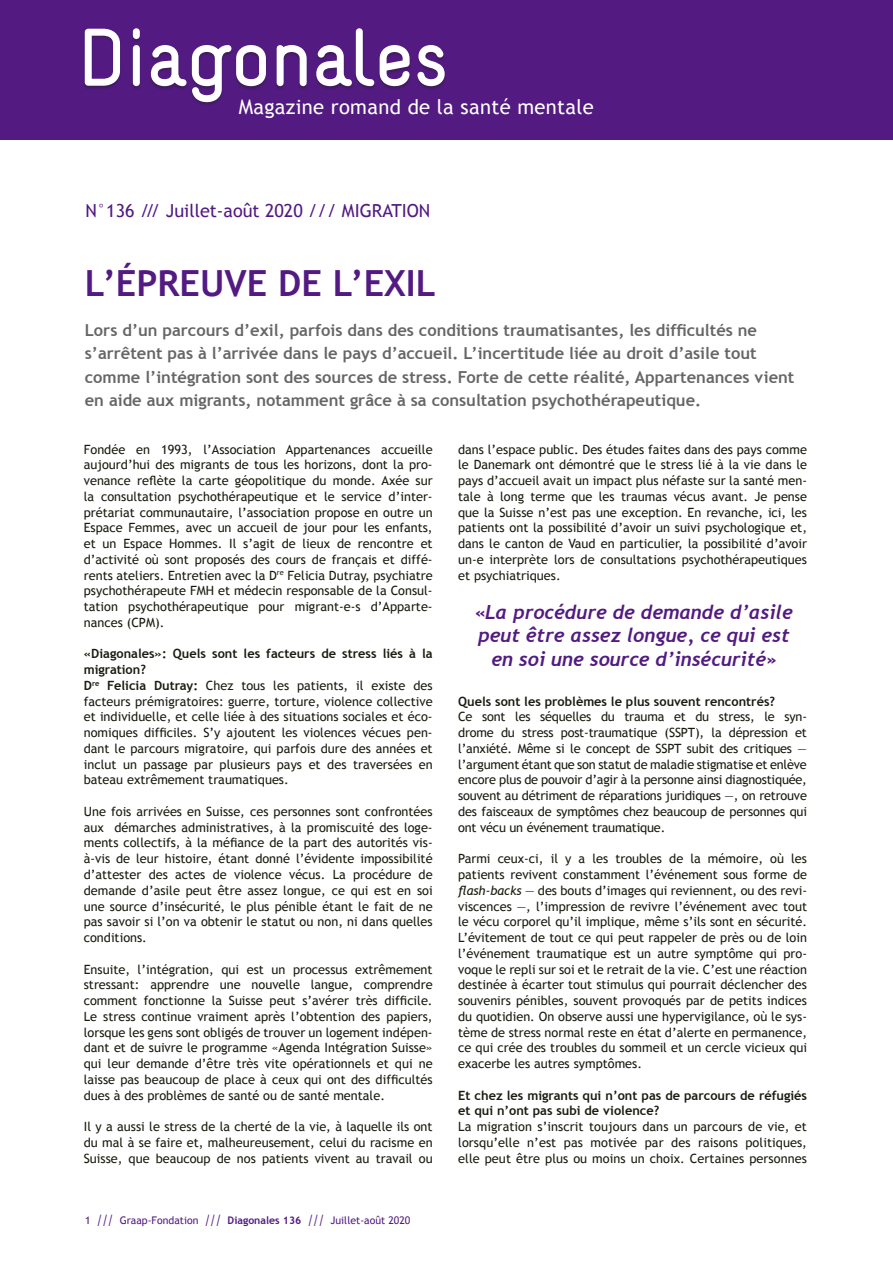
<style>
.page{position:relative;width:893px;height:1263px;background:#fff}
.page>*{position:absolute;margin:0;border:0;box-sizing:border-box;transform-origin:0 0}
.t1{font:71.25px "Naiv Bold Text";letter-spacing:-.005em;color:#fff}
.GR_-_Titre_page{font:700 36px "Trebuchet MS";color:#531a82}
.t2{font:20.25px "Trebuchet MS";letter-spacing:.015em;color:#fff}
.GR_-_Citation{font:italic 700 19.5px/23.7px "Trebuchet";color:#531a82;text-align:center}
.t3{font:18px "Trebuchet MS";color:#531a82}
.GR_-_Chapeau{font:700 16.5px/23.7px "Trebuchet MS";color:#656765}
.GR_-_Texte_courant{font:12.75px/15.8px "Trebuchet MS";color:#1b1a0f;text-align:justify}
.GR_-_Texte_courant-2{font:700 12.75px/15.8px "Trebuchet MS";color:#1b1a0f}
.t4{font:10.5px "Trebuchet MS";color:#531a82}
.s1{font-weight:700}
.s2{font-size:15.75px}
.s3{font-style:italic}
</style>
<div class="page">
<div style="left:0;top:0;width:893px;height:140px;background:#531a82"></div>
<div style="left:83px;top:29px;width:363px;height:77px;background:#1b1a0f;opacity:.3"></div>
<p class="t1" style="left:78px;top:12px;width:372px">Diagonales</p>
<p class="t2" style="left:239px;top:95px;width:356px">Magazine romand de la santé mentale</p>
<p class="t3" style="left:85px;top:200px;width:347px">N°136 /// Juillet-août 2020 /// MIGRATION</p>
<p class="GR_-_Titre_page" style="left:85px;top:261px;width:352px">L’ÉPREUVE DE L’EXIL</p>
<p class="GR_-_Chapeau" style="left:85px;top:318px;width:711px">Lors d’un parcours d’exil, parfois dans des conditions traumatisantes, les difficultés ne s’arrêtent pas à l’arrivée dans le pays d’accueil. L’incertitude liée au droit d’asile tout comme l’intégration sont des sources de stress. Forte de cette réalité, Appartenances vient en aide aux migrants, notamment grâce à sa consultation psychothérapeutique.</p>
<p class="GR_-_Texte_courant" style="left:84px;top:441px;width:350px">Fondée en 1993, l’Association Appartenances accueille aujourd’hui des migrants de tous les horizons, dont la pro&shy;venance reflète la carte géopolitique du monde. Axée sur la consultation psychothérapeutique et le service d’inter&shy;prétariat communautaire, l’association propose en outre un Espace Femmes, avec un accueil de jour pour les enfants, et un Espace Hommes. Il s’agit de lieux de rencontre et d’activité où sont proposés des cours de français et diffé&shy;rents ateliers. Entretien avec la D<sup>re</sup> Felicia Dutray, psychiatre psychothérapeute FMH et médecin responsable de la Consul&shy;tation psychothérapeutique pour migrant-e-s d’Apparte&shy;nances (CPM).</p>
<p class="GR_-_Texte_courant-2" style="left:84px;top:646px;width:350px">«Diagonales»: Quels sont les facteurs de stress liés à la migration?</p>
<p class="GR_-_Texte_courant" style="left:84px;top:678px;width:350px"><span class="s1">D</span><sup>re</sup> <span class="s1">Felicia Dutray:</span> Chez tous les patients, il existe des facteurs prémigratoires: guerre, torture, violence collective et individuelle, et celle liée à des situations sociales et éco&shy;nomiques difficiles. S’y ajoutent les violences vécues pen&shy;dant le parcours migratoire, qui parfois dure des années et inclut un passage par plusieurs pays et des traversées en bateau extrêmement traumatiques.</p>
<p class="GR_-_Texte_courant" style="left:84px;top:804px;width:350px">Une fois arrivées en Suisse, ces personnes sont confrontées aux démarches administratives, à la promiscuité des loge&shy;ments collectifs, à la méfiance de la part des autorités vis&shy;à-vis de leur histoire, étant donné l’évidente impossibilité d’attester des actes de violence vécus. La procédure de demande d’asile peut être assez longue, ce qui est en soi une source d’insécurité, le plus pénible étant le fait de ne pas savoir si l’on va obtenir le statut ou non, ni dans quelles conditions.</p>
<p class="GR_-_Texte_courant" style="left:84px;top:961px;width:350px">Ensuite, l’intégration, qui est un processus extrêmement stressant: apprendre une nouvelle langue, comprendre comment fonctionne la Suisse peut s’avérer très difficile.<br>Le stress continue vraiment après l’obtention des papiers, lorsque les gens sont obligés de trouver un logement indépen&shy;dant et de suivre le programme «Agenda Intégration Suisse» qui leur demande d’être très vite opérationnels et qui ne laisse pas beaucoup de place à ceux qui ont des difficultés dues à des problèmes de santé ou de santé mentale.</p>
<p class="GR_-_Texte_courant" style="left:84px;top:1119px;width:350px">Il y a aussi le stress de la cherté de la vie, à laquelle ils ont du mal à se faire et, malheureusement, celui du racisme en Suisse, que beaucoup de nos patients vivent au travail ou</p>
<p class="t4" style="left:85px;top:1214px;width:327px">1 <span class="s2">///</span> Graap-Fondation <span class="s2">///</span> <span class="s1">Diagonales 136</span> <span class="s2">///</span> Juillet-août 2020</p>
<p class="GR_-_Texte_courant" style="left:458px;top:441px;width:350px">dans l’espace public. Des études faites dans des pays comme le Danemark ont démontré que le stress lié à la vie dans le pays d’accueil avait un impact plus néfaste sur la santé men&shy;tale à long terme que les traumas vécus avant. Je pense que la Suisse n’est pas une exception. En revanche, ici, les patients ont la possibilité d’avoir un suivi psychologique et, dans le canton de Vaud en particulier, la possibilité d’avoir un-e interprète lors de consultations psychothérapeutiques et psychiatriques.</p>
<p class="GR_-_Citation" style="left:475px;top:600px;width:319px">«La procédure de demande d’asile peut être assez longue, ce qui est en soi une source d’insécurité»</p>
<p class="GR_-_Texte_courant-2" style="left:458px;top:693px;width:318px">Quels sont les problèmes le plus souvent rencontrés?</p>
<p class="GR_-_Texte_courant" style="left:458px;top:709px;width:350px">Ce sont les séquelles du trauma et du stress, le syn&shy;drome du stress post-traumatique (SSPT), la dépression et l’anxiété. Même si le concept de SSPT subit des critiques — l’argument étant que son statut de maladie stigmatise et enlève encore plus de pouvoir d’agir à la personne ainsi diagnostiquée, souvent au détriment de réparations juridiques —, on retrouve des faisceaux de symptômes chez beaucoup de personnes qui ont vécu un événement traumatique.</p>
<p class="GR_-_Texte_courant" style="left:458px;top:851px;width:350px">Parmi ceux-ci, il y a les troubles de la mémoire, où les patients revivent constamment l’événement sous forme de <span class="s3">flash-backs</span> — des bouts d’images qui reviennent, ou des revi&shy;viscences —, l’impression de revivre l’événement avec tout le vécu corporel qu’il implique, même s’ils sont en sécurité.<br>L’évitement de tout ce qui peut rappeler de près ou de loin l’événement traumatique est un autre symptôme qui pro&shy;voque le repli sur soi et le retrait de la vie. C’est une réaction destinée à écarter tout stimulus qui pourrait déclencher des souvenirs pénibles, souvent provoqués par de petits indices du quotidien. On observe aussi une hypervigilance, où le sys&shy;tème de stress normal reste en état d’alerte en permanence, ce qui crée des troubles du sommeil et un cercle vicieux qui exacerbe les autres symptômes.</p>
<p class="GR_-_Texte_courant-2" style="left:458px;top:1087px;width:350px">Et chez les migrants qui n’ont pas de parcours de réfugiés et qui n’ont pas subi de violence?</p>
<p class="GR_-_Texte_courant" style="left:458px;top:1119px;width:350px">La migration s’inscrit toujours dans un parcours de vie, et lorsqu’elle n’est pas motivée par des raisons politiques, elle peut être plus ou moins un choix. Certaines personnes</p>
</div>
